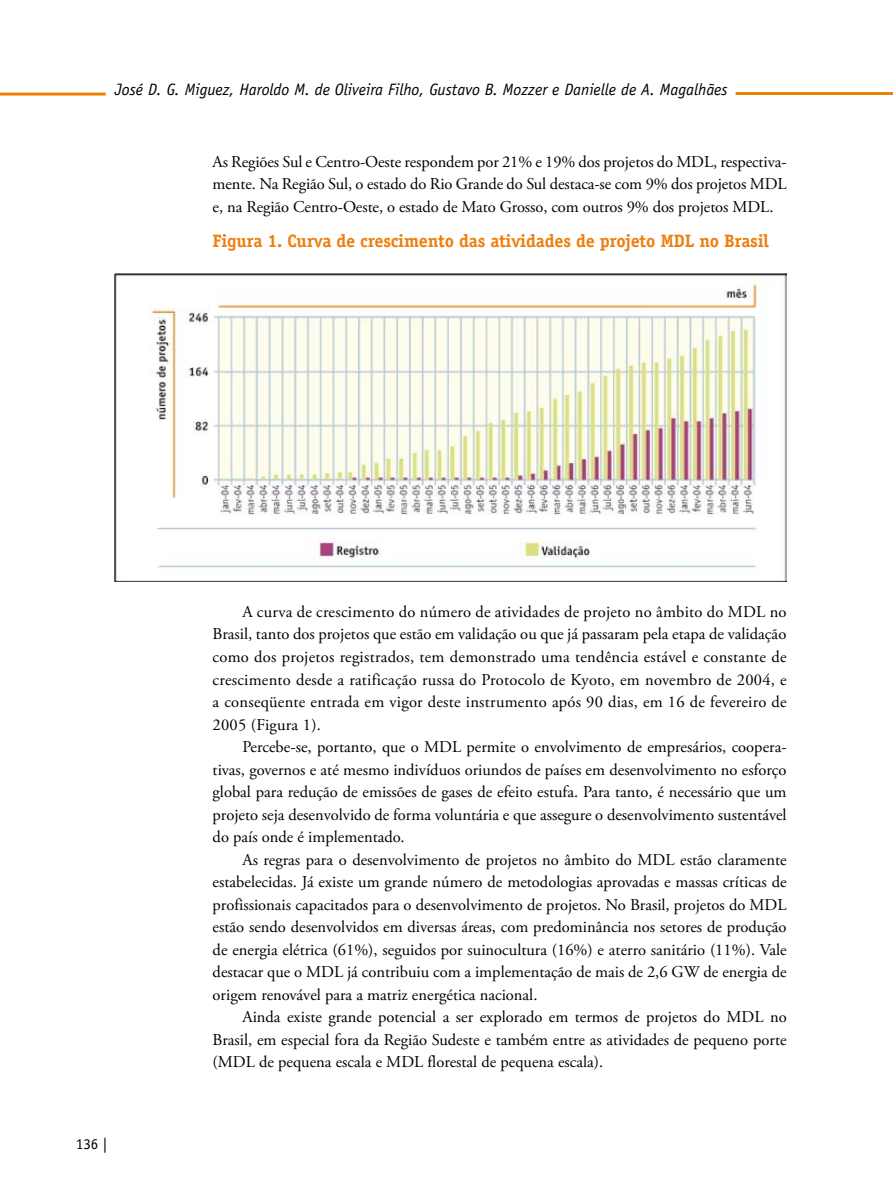
<style>
.page{position:relative;width:893px;height:1191px;background:#fff}
.page>*{position:absolute;margin:0;border:0;box-sizing:border-box;transform-origin:0 0}
.t1{font:700 18px "Officina Serif";letter-spacing:-.01em;color:#ee7f0e}
.t2{font:16.5px/22.5px "Adobe Garamond Pro";color:#000;text-align:justify}
.t3{font:italic 16.5px "Officina Sans";color:#000}
.t4{font:15px "Officina Sans";color:#000}
</style>
<div class="page">
<hr style="left:0;top:93px;width:106px;height:3px;background:#ee7f08">
<hr style="left:736px;top:92px;width:157px;height:3px;background:#ee7f08">
<img style="left:115px;top:274px;width:672px;height:308px">
<p class="t3" style="left:115px;top:80px;width:614px">José D. G. Miguez, Haroldo M. de Oliveira Filho, Gustavo B. Mozzer e Danielle de A. Magalhães</p>
<p class="t2" style="left:213px;top:151px;width:576px">As Regiões Sul e Centro-Oeste respondem por 21% e 19% dos projetos do MDL, respectiva&shy;mente. Na Região Sul, o estado do Rio Grande do Sul destaca-se com 9% dos projetos MDL e, na Região Centro-Oeste, o estado de Mato Grosso, com outros 9% dos projetos MDL.</p>
<p class="t1" style="left:213px;top:230px;width:558px">Figura 1. Curva de crescimento das atividades de projeto MDL no Brasil</p>
<p class="t4" style="left:76px;top:1135px;width:33px">136 |</p>
<p class="t2" style="left:213px;top:601px;width:576px;text-indent:30px">A curva de crescimento do número de atividades de projeto no âmbito do MDL no Brasil, tanto dos projetos que estão em validação ou que já passaram pela etapa de validação como dos projetos registrados, tem demonstrado uma tendência estável e constante de crescimento desde a ratificação russa do Protocolo de Kyoto, em novembro de 2004, e a conseqüente entrada em vigor deste instrumento após 90 dias, em 16 de fevereiro de 2005 (Figura 1).</p>
<p class="t2" style="left:213px;top:736px;width:576px;text-indent:30px">Percebe-se, portanto, que o MDL permite o envolvimento de empresários, coopera&shy;tivas, governos e até mesmo indivíduos oriundos de países em desenvolvimento no esforço global para redução de emissões de gases de efeito estufa. Para tanto, é necessário que um projeto seja desenvolvido de forma voluntária e que assegure o desenvolvimento sustentável do país onde é implementado.</p>
<p class="t2" style="left:213px;top:848px;width:576px;text-indent:30px">As regras para o desenvolvimento de projetos no âmbito do MDL estão claramente estabelecidas. Já existe um grande número de metodologias aprovadas e massas críticas de profissionais capacitados para o desenvolvimento de projetos. No Brasil, projetos do MDL estão sendo desenvolvidos em diversas áreas, com predominância nos setores de produção de energia elétrica (61%), seguidos por suinocultura (16%) e aterro sanitário (11%). Vale destacar que o MDL já contribuiu com a implementação de mais de 2,6 GW de energia de origem renovável para a matriz energética nacional.</p>
<p class="t2" style="left:213px;top:1006px;width:576px;text-indent:30px">Ainda existe grande potencial a ser explorado em termos de projetos do MDL no Brasil, em especial fora da Região Sudeste e também entre as atividades de pequeno porte (MDL de pequena escala e MDL florestal de pequena escala).</p>
</div>
